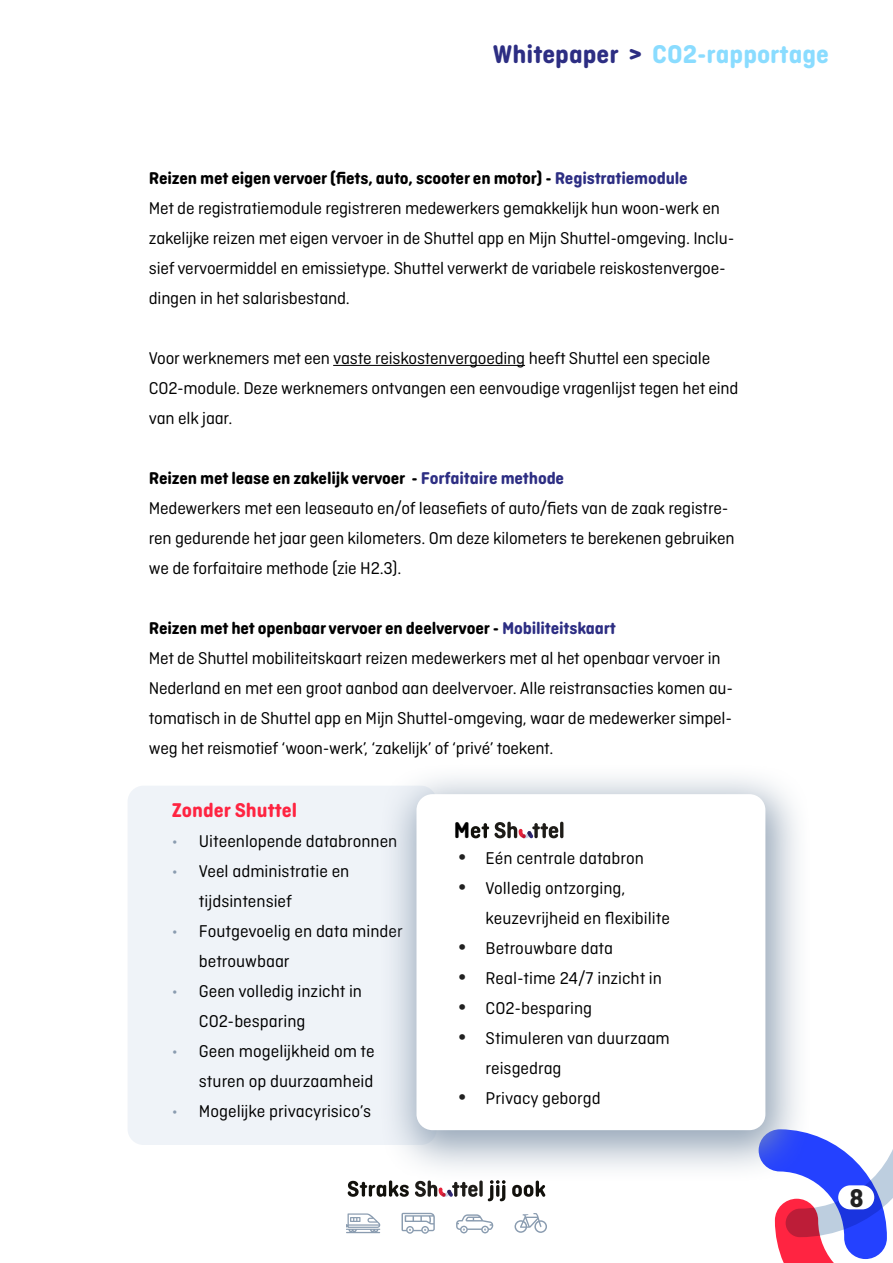
<style>
.page{position:relative;width:893px;height:1263px;background:#fff}
.page>*{position:absolute;margin:0;border:0;box-sizing:border-box;transform-origin:0 0}
.t1{font:700 27px "Ciutadella Rounded";color:#8adcff}
.t2{font:700 27px "Ciutadella Rounded";color:#212121}
.t3{font:700 24px "Ciutadella Rounded";color:#000}
.t4{font:700 21px "Ciutadella Rounded";color:#ff2441}
.t5{font:18px/30px "Ciutadella Rounded";letter-spacing:-.01em;color:#000}
.s1{color:#2d2e83}
.s2{font-weight:700}
.s3{font-weight:700;color:#2d2e83}
.s4{color:#8a9cb0}
.s5{font-family:"Myriad Pro";font-size:27px;color:#212121}
</style>
<div class="page">
<svg style="left:346px;top:1213px;width:34px;height:20px"></svg>
<svg style="left:514px;top:1213px;width:33px;height:20px"></svg>
<svg style="left:401px;top:1213px;width:34px;height:21px"></svg>
<svg style="left:456px;top:1214px;width:37px;height:19px"></svg>
<svg style="left:774px;top:1134px;width:119px;height:129px"></svg>
<div style="left:838px;top:1185px;width:36px;height:24px;background:#fff;border-radius:12px"></div>
<svg style="left:479px;top:1180px;width:4px;height:17px"></svg>
<svg style="left:415px;top:1182px;width:63px;height:15px"></svg>
<svg style="left:347px;top:1180px;width:62px;height:17px"></svg>
<svg style="left:488px;top:1182px;width:18px;height:19px"></svg>
<svg style="left:512px;top:1182px;width:33px;height:15px"></svg>
<hr style="left:333px;top:365px;width:192px;height:1px;background:#000">
<div style="left:128px;top:786px;width:309px;height:359px;background:#eff3f8;border-radius:16px"></div>
<div style="left:379px;top:762px;width:433px;height:420px;background:#8a9cb0;opacity:.91"></div>
<div style="left:416px;top:794px;width:349px;height:336px;background:#fff;border-radius:16px"></div>
<hr style="left:560px;top:822px;width:3px;height:16px;background:#1e1c18;border-radius:2px">
<svg style="left:471px;top:822px;width:87px;height:16px"></svg>
<h1 class="t1" style="left:493px;top:38px;width:338px"><span class="s1">Whitepaper &gt;</span> CO2-rapportage</h1>
<p class="t5" style="left:149px;top:163px;width:587px"><span class="s2">Reizen met eigen vervoer (fiets, auto, scooter en motor) -</span> <span class="s3">Registratiemodule<br></span>Met de registratiemodule registreren medewerkers gemakkelijk hun woon-werk en zakelijke reizen met eigen vervoer in de Shuttel app en Mijn Shuttel-omgeving. Inclu&shy;sief vervoermiddel en emissietype. Shuttel verwerkt de variabele reiskostenvergoe&shy;dingen in het salarisbestand.</p>
<p class="t5" style="left:149px;top:343px;width:591px">Voor werknemers met een vaste reiskostenvergoeding heeft Shuttel een speciale<br>CO2-module. Deze werknemers ontvangen een eenvoudige vragenlijst tegen het eind van elk jaar.</p>
<p class="t5" style="left:149px;top:463px;width:587px"><span class="s2">Reizen met lease en zakelijk vervoer -</span> <span class="s3">Forfaitaire methode<br></span>Medewerkers met een leaseauto en/of leasefiets of auto/fiets van de zaak registre&shy;ren gedurende het jaar geen kilometers. Om deze kilometers te berekenen gebruiken we de forfaitaire methode (zie H2.3).</p>
<p class="t5" style="left:149px;top:613px;width:586px"><span class="s2">Reizen met het openbaar vervoer en deelvervoer -</span> <span class="s3">Mobiliteitskaart<br></span>Met de Shuttel mobiliteitskaart reizen medewerkers met al het openbaar vervoer in Nederland en met een groot aanbod aan deelvervoer. Alle reistransacties komen au&shy;tomatisch in de Shuttel app en Mijn Shuttel-omgeving, waar de medewerker simpel&shy;weg het reismotief ‘woon-werk’, ‘zakelijk’ of ‘privé’ toekent.</p>
<p class="t4" style="left:172px;top:798px;width:127px">Zonder Shuttel</p>
<p class="t5" style="left:172px;top:826px;width:227px"><span class="s4">•</span> Uiteenlopende databronnen</p>
<p class="t5" style="left:199px;top:856px;width:152px;text-indent:-27px"><span class="s4">•</span> Veel administratie en tijdsintensief</p>
<p class="t5" style="left:199px;top:916px;width:205px;text-indent:-27px"><span class="s4">•</span> Foutgevoelig en data minder betrouwbaar</p>
<p class="t5" style="left:199px;top:976px;width:165px;text-indent:-27px"><span class="s4">•</span> Geen volledig inzicht in<br>CO2-besparing</p>
<p class="t5" style="left:172px;top:1036px;width:204px;text-align:right"><span class="s4">•</span> Geen mogelijkheid om te sturen op duurzaamheid</p>
<p class="t5" style="left:172px;top:1096px;width:201px"><span class="s4">•</span> Mogelijke privacyrisico’s</p>
<h2 class="t3" style="left:454px;top:817px;width:18px">M</h2>
<p class="t5" style="left:459px;top:843px;width:187px"><span class="s5">•</span> Eén centrale databron</p>
<p class="t5" style="left:486px;top:873px;width:186px;text-indent:-27px"><span class="s5">•</span> Volledig ontzorging, keuzevrijheid en flexibilite</p>
<p class="t5" style="left:459px;top:933px;width:156px"><span class="s5">•</span> Betrouwbare data</p>
<p class="t5" style="left:459px;top:963px;width:205px"><span class="s5">•</span> Real-time 24/7 inzicht in</p>
<p class="t5" style="left:459px;top:993px;width:135px"><span class="s5">•</span> CO2-besparing</p>
<p class="t5" style="left:486px;top:1023px;width:186px;text-indent:-27px"><span class="s5">•</span> Stimuleren van duurzaam reisgedrag</p>
<p class="t5" style="left:459px;top:1083px;width:144px"><span class="s5">•</span> Privacy geborgd</p>
<h1 class="t2" style="left:849px;top:1182px;width:16px">8</h1>
</div>
